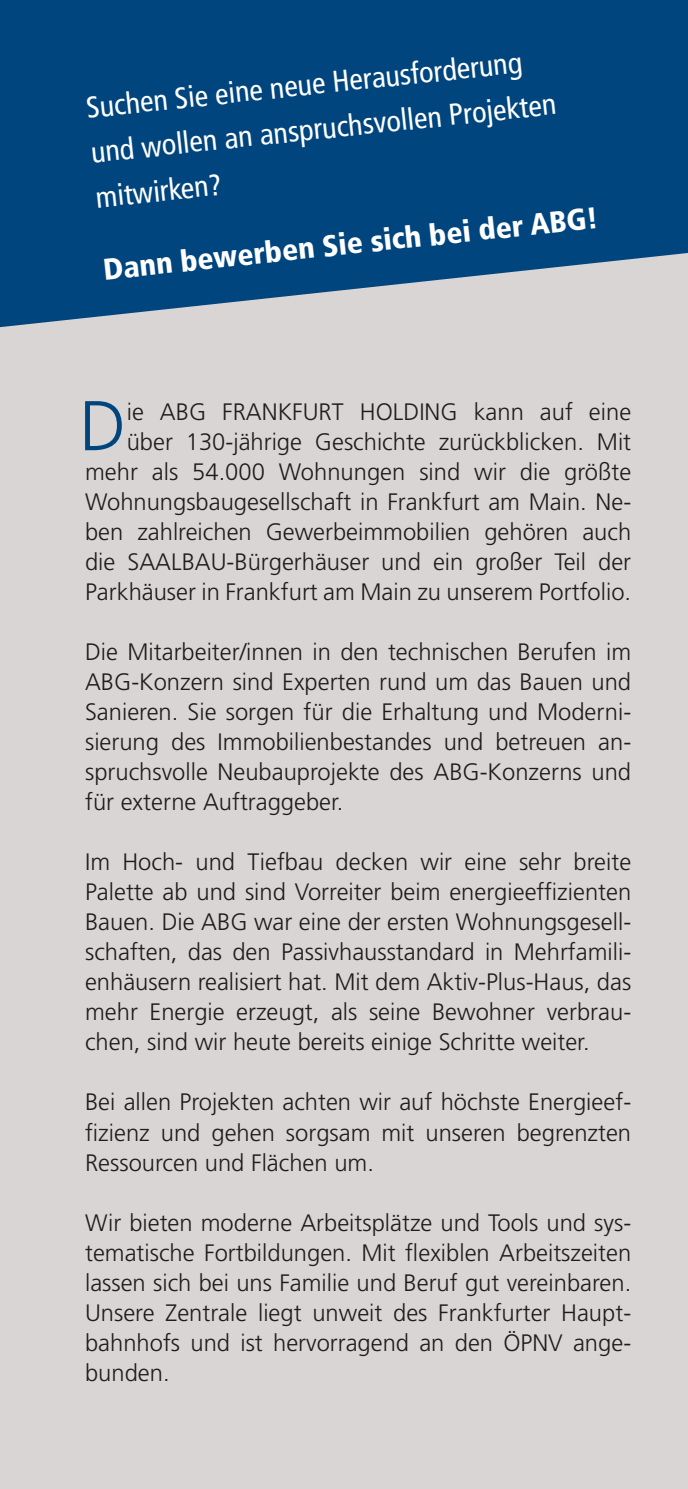
<style>
.page{position:relative;width:688px;height:1489px;background:#fff}
.page>*{position:absolute;margin:0;border:0;box-sizing:border-box;transform-origin:0 0}
.t1{font:300 70.25px "Frutiger LT Std";color:#00457d}
.t2{font:condensed 30px/45px "Frutiger LT Std";color:#fff}
.t3{font:900 condensed 30px "Frutiger LT Std";color:#fff}
.t4{font:300 23.75px/30px "Frutiger LT Std";color:#1d1d1b;text-align:justify}
</style>
<div class="page">
<div style="left:0;top:112px;width:687px;height:1376px;background:#d9d5d5"></div>
<svg style="left:0;top:0;width:687px;height:327px;background:#185586"></svg>
<p class="t2" style="left:84px;top:85px;width:469px;rotate:-6deg">Suchen Sie eine neue Herausforderung und wollen an anspruchsvollen Projekten mitwirken?</p>
<p class="t3" style="left:101px;top:251px;width:498px;rotate:-6deg">Dann bewerben Sie sich bei der ABG!</p>
<h1 class="t1" style="left:79px;top:386px;width:48px">D</h1>
<p class="t4" style="left:85px;top:397px;width:547px;text-align:right">ie ABG FRANKFURT HOLDING kann auf eine über 130-jährige Geschichte zurückblicken. Mit mehr als 54.000 Wohnungen sind wir die größte Wohnungsbaugesellschaft in Frankfurt am Main. Ne&shy;ben zahlreichen Gewerbeimmobilien gehören auch die SAALBAU-Bürgerhäuser und ein großer Teil der Parkhäuser in Frankfurt am Main zu unserem Portfolio.</p>
<p class="t4" style="left:85px;top:637px;width:547px">Die Mitarbeiter/innen in den technischen Berufen im ABG-Konzern sind Experten rund um das Bauen und Sanieren. Sie sorgen für die Erhaltung und Moderni&shy;sierung des Immobilienbestandes und betreuen an&shy;spruchsvolle Neubauprojekte des ABG-Konzerns und für externe Auftraggeber.</p>
<p class="t4" style="left:85px;top:847px;width:547px">Im Hoch- und Tiefbau decken wir eine sehr breite Palette ab und sind Vorreiter beim energieeffizienten Bauen. Die ABG war eine der ersten Wohnungsgesell&shy;schaften, das den Passivhausstandard in Mehrfamili&shy;enhäusern realisiert hat. Mit dem Aktiv-Plus-Haus, das mehr Energie erzeugt, als seine Bewohner verbrau&shy;chen, sind wir heute bereits einige Schritte weiter.</p>
<p class="t4" style="left:85px;top:1087px;width:547px">Bei allen Projekten achten wir auf höchste Energieef&shy;fizienz und gehen sorgsam mit unseren begrenzten Ressourcen und Flächen um.</p>
<p class="t4" style="left:85px;top:1207px;width:547px">Wir bieten moderne Arbeitsplätze und Tools und sys&shy;tematische Fortbildungen. Mit flexiblen Arbeitszeiten lassen sich bei uns Familie und Beruf gut vereinbaren.<br>Unsere Zentrale liegt unweit des Frankfurter Haupt&shy;bahnhofs und ist hervorragend an den ÖPNV ange&shy;bunden.</p>
</div>
